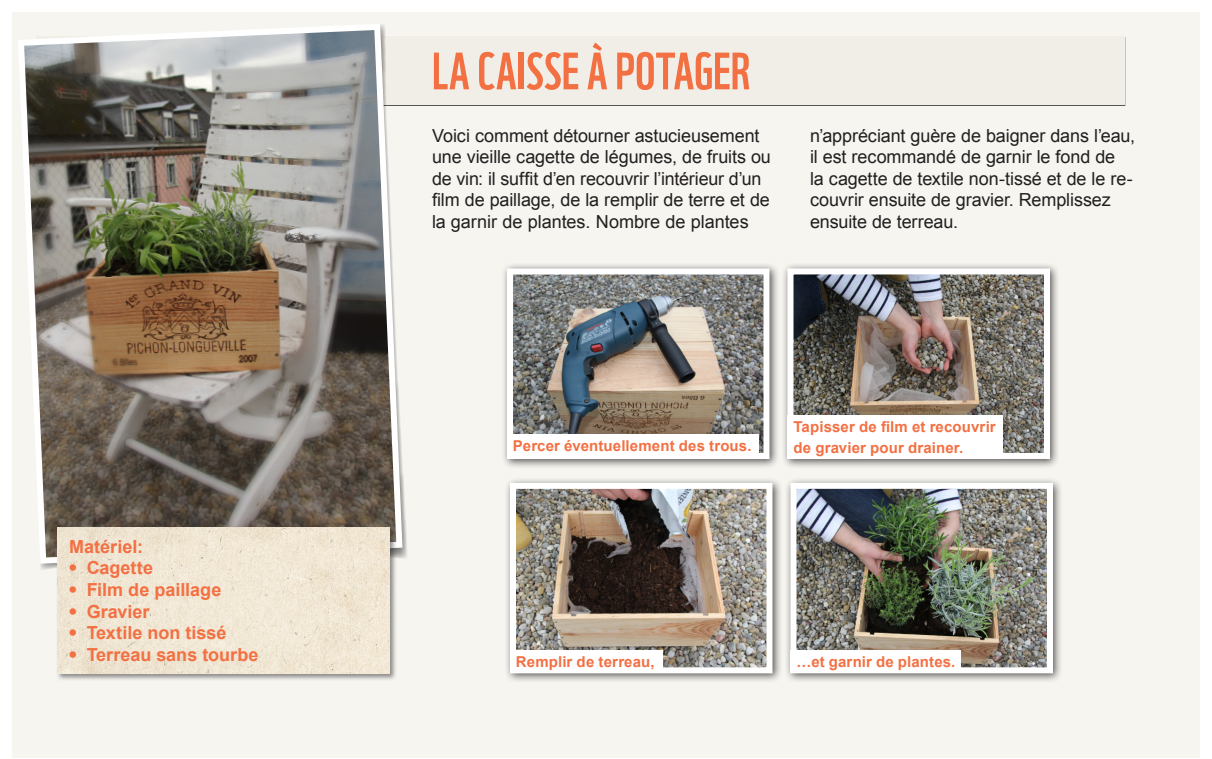
<style>
.page{position:relative;width:1212px;height:759px;background:#fff}
.page>*{position:absolute;margin:0;border:0;box-sizing:border-box;transform-origin:0 0}
.t1{font:51px "WWF";color:#f37043}
.t2{font:18px/21.6px "Arial";letter-spacing:-.005em;color:#231f20}
.t3{font:700 18px "Arial";color:#f37043}
.t4{font:700 15px "Arial";letter-spacing:.01em;color:#f37043}
.s1{font-family:"Univers LT Std";font-stretch:condensed}
</style>
<div class="page">
<div style="left:12px;top:12px;width:1188px;height:745px;background:#f6f5f0"></div>
<div style="left:36px;top:37px;width:1089px;height:68px;background:#f1eee7"></div>
<img style="left:18px;top:24px;width:388px;height:543px">
<div style="left:781px;top:262px;width:279px;height:207px;background:#231f20;opacity:.75"></div>
<img style="left:795px;top:275px;width:248px;height:177px">
<div style="left:788px;top:268px;width:262px;height:191px;border:6px solid #fff"></div>
<div style="left:788px;top:415px;width:216px;height:44px;background:#fff"></div>
<div style="left:501px;top:262px;width:279px;height:207px;background:#231f20;opacity:.75"></div>
<img style="left:514px;top:276px;width:249px;height:176px">
<div style="left:507px;top:269px;width:263px;height:190px;border:6px solid #fff"></div>
<div style="left:507px;top:434px;width:252px;height:23px;background:#fff"></div>
<div style="left:784px;top:477px;width:279px;height:207px;background:#231f20;opacity:.75"></div>
<img style="left:797px;top:490px;width:249px;height:176px">
<div style="left:790px;top:483px;width:263px;height:190px;border:6px solid #fff"></div>
<div style="left:790px;top:650px;width:172px;height:23px;background:#fff"></div>
<div style="left:504px;top:477px;width:279px;height:207px;background:#231f20;opacity:.75"></div>
<img style="left:517px;top:490px;width:249px;height:176px">
<div style="left:510px;top:483px;width:263px;height:190px;border:6px solid #fff"></div>
<div style="left:510px;top:650px;width:153px;height:23px;background:#fff"></div>
<div style="left:56px;top:526px;width:341px;height:155px;background:#231f20;opacity:.5"></div>
<img style="left:57px;top:528px;width:333px;height:145px">
<p class="t3" style="left:69px;top:535px;width:76px">Matériel:</p>
<p class="t3" style="left:69px;top:556px;width:85px"><span class="s1">•</span> Cagette</p>
<p class="t3" style="left:69px;top:578px;width:154px"><span class="s1">•</span> Film de paillage</p>
<p class="t3" style="left:69px;top:599px;width:82px"><span class="s1">•</span> Gravier</p>
<p class="t3" style="left:69px;top:621px;width:159px"><span class="s1">•</span> Textile non tissé</p>
<p class="t3" style="left:69px;top:643px;width:191px"><span class="s1">•</span> Terreau sans tourbe</p>
<p class="t1" style="left:432px;top:31px;width:319px">LA CAISSE À POTAGER</p>
<p class="t2" style="left:432px;top:125px;width:341px">Voici comment détourner astucieusement une vieille cagette de légumes, de fruits ou de vin: il suffit d’en recouvrir l’intérieur d’un film de paillage, de la remplir de terre et de la garnir de plantes. Nombre de plantes</p>
<p class="t2" style="left:810px;top:125px;width:327px">n’appréciant guère de baigner dans l’eau, il est recommandé de garnir le fond de<br>la cagette de textile non-tissé et de le re&shy;couvrir ensuite de gravier. Remplissez ensuite de terreau.</p>
<p class="t4" style="left:794px;top:417px;width:204px">Tapisser de film et recouvrir</p>
<p class="t4" style="left:513px;top:436px;width:240px">Percer éventuellement des trous.</p>
<p class="t4" style="left:794px;top:438px;width:171px">de gravier pour drainer.</p>
<p class="t4" style="left:516px;top:652px;width:140px">Remplir de terreau,</p>
<p class="t4" style="left:797px;top:652px;width:160px">…et garnir de plantes.</p>
</div>
